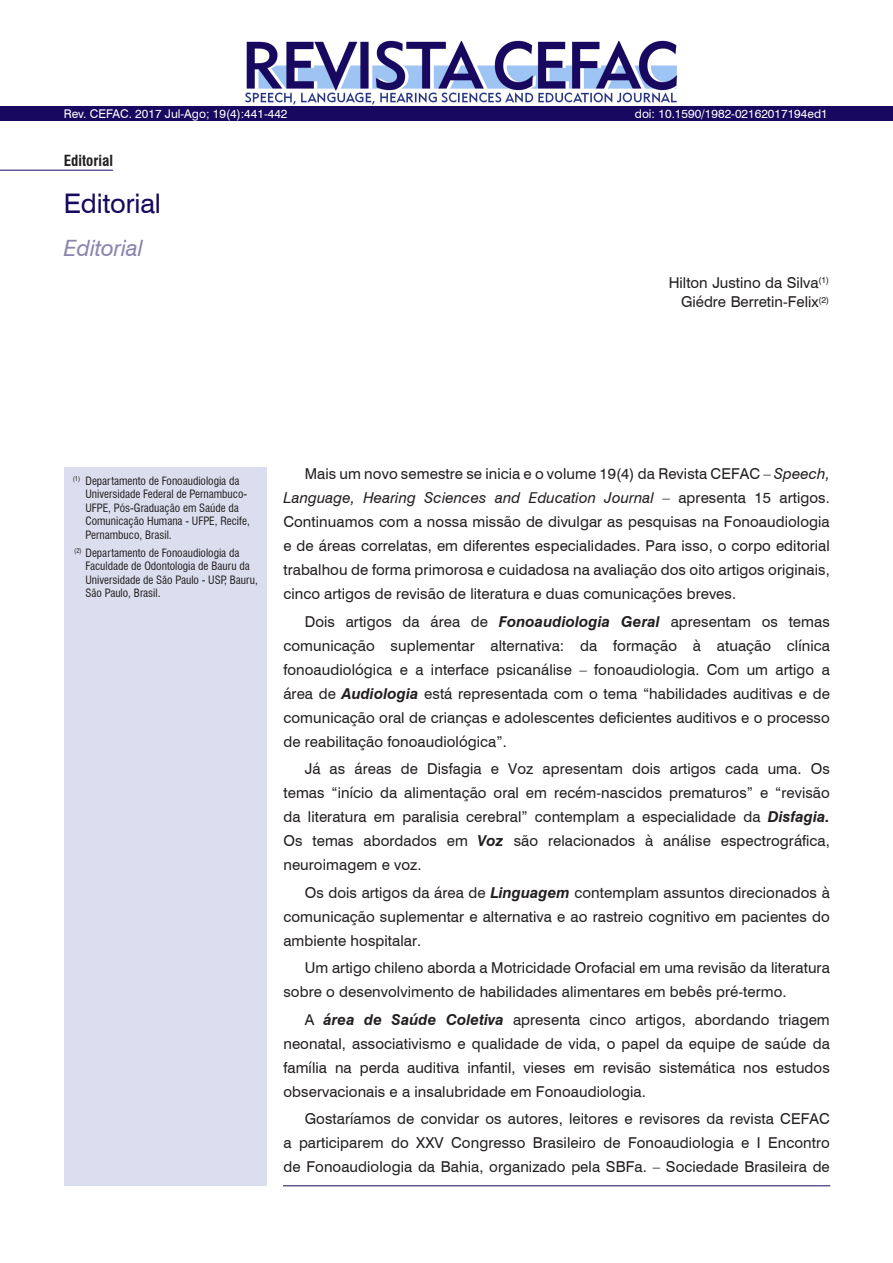
<style>
.page{position:relative;width:893px;height:1263px;background:#fff}
.page>*{position:absolute;margin:0;border:0;box-sizing:border-box;transform-origin:0 0}
.Titulo{font:27px "Swiss 721 BT";letter-spacing:-.005em;color:#18085f}
.Titulo_ingles{font:italic 22.5px "Swiss 721 BT";letter-spacing:-.005em;color:#8b84af}
.Corpo_do_texto{font:15px/24px "Swiss 721 BT";letter-spacing:.005em;color:#231f20;text-align:justify}
.Autor{font:15px/19.5px "Swiss 721 BT";color:#231f20;text-align:right}
.Tipo_de_artigo{font:700 condensed 15px "Swiss 721 BT";color:#231f20}
.Legenda_bibliográfi{font:12px "Swiss 721 BT";color:#fff}
.DOI_-_variável_1{font:12px "Swiss 721 BT";color:#fff}
.Notas{font:condensed 11.25px/13.5px "Swiss 721 BT";color:#231f20}
.s1{font-style:italic}
.s2{font-weight:700;font-style:italic}
</style>
<div class="page">
<hr style="left:283px;top:1185px;width:547px;height:1px;background:#18085f">
<hr style="left:0;top:170px;width:113px;height:1px;background:#18085f">
<img style="left:245px;top:40px;width:432px;height:65px">
<div style="left:0;top:106px;width:893px;height:15px;background:#18085f"></div>
<div style="left:64px;top:468px;width:202px;height:718px;background:#dadeee"></div>
<p class="Legenda_bibliográfi" style="left:64px;top:106px;width:225px">Rev. CEFAC. 2017 Jul-Ago; 19(4):441-442</p>
<p class="DOI_-_variável_1" style="left:635px;top:106px;width:194px">doi: 10.1590/1982-02162017194ed1</p>
<p class="Tipo_de_artigo" style="left:64px;top:152px;width:51px">Editorial</p>
<p class="Titulo" style="left:64px;top:185px;width:99px">Editorial</p>
<p class="Titulo_ingles" style="left:64px;top:232px;width:81px">Editorial</p>
<p class="Autor" style="left:669px;top:272px;width:162px">Hilton Justino da Silva<sup>(1)<br></sup>Giédre Berretin-Felix<sup>(2)</sup></p>
<p class="Notas" style="left:85px;top:474px;width:166px;text-indent:-13px"><sup>(1)</sup> Departamento de Fonoaudiologia da Universidade Federal de Pernambuco-UFPE, Pós-Graduação em Saúde da Comunicação Humana - UFPE, Recife, Pernambuco, Brasil.</p>
<p class="Notas" style="left:85px;top:546px;width:174px;text-indent:-11px"><sup>(2)</sup> Departamento de Fonoaudiologia da Faculdade de Odontologia de Bauru da Universidade de São Paulo - USP, Bauru, São Paulo, Brasil.</p>
<p class="Corpo_do_texto" style="left:283px;top:461px;width:548px;text-indent:21px">Mais um novo semestre se inicia e o volume 19(4) da Revista CEFAC – <span class="s1">Speech, Language, Hearing Sciences and Education Journal</span> – apresenta 15 artigos.<br>Continuamos com a nossa missão de divulgar as pesquisas na Fonoaudiologia e de áreas correlatas, em diferentes especialidades. Para isso, o corpo editorial trabalhou de forma primorosa e cuidadosa na avaliação dos oito artigos originais, cinco artigos de revisão de literatura e duas comunicações breves.</p>
<p class="Corpo_do_texto" style="left:283px;top:609px;width:548px;text-indent:21px">Dois artigos da área de <span class="s2">Fonoaudiologia Geral</span> apresentam os temas comunicação suplementar alternativa: da formação à atuação clínica fonoaudiológica e a interface psicanálise – fonoaudiologia. Com um artigo a área de <span class="s2">Audiologia</span> está representada com o tema “habilidades auditivas e de comunicação oral de crianças e adolescentes deficientes auditivos e o processo de reabilitação fonoaudiológica”.</p>
<p class="Corpo_do_texto" style="left:283px;top:756px;width:548px;text-indent:21px">Já as áreas de Disfagia e Voz apresentam dois artigos cada uma. Os temas “início da alimentação oral em recém-nascidos prematuros” e “revisão da literatura em paralisia cerebral” contemplam a especialidade da <span class="s2">Disfagia.<br></span>Os temas abordados em <span class="s2">Voz</span> são relacionados à análise espectrográfica, neuroimagem e voz.</p>
<p class="Corpo_do_texto" style="left:283px;top:880px;width:548px;text-indent:21px">Os dois artigos da área de <span class="s2">Linguagem</span> contemplam assuntos direcionados à comunicação suplementar e alternativa e ao rastreio cognitivo em pacientes do ambiente hospitalar.</p>
<p class="Corpo_do_texto" style="left:283px;top:955px;width:548px;text-indent:21px">Um artigo chileno aborda a Motricidade Orofacial em uma revisão da literatura sobre o desenvolvimento de habilidades alimentares em bebês pré-termo.</p>
<p class="Corpo_do_texto" style="left:283px;top:1007px;width:548px;text-indent:21px">A <span class="s2">área de Saúde Coletiva</span> apresenta cinco artigos, abordando triagem neonatal, associativismo e qualidade de vida, o papel da equipe de saúde da família na perda auditiva infantil, vieses em revisão sistemática nos estudos observacionais e a insalubridade em Fonoaudiologia.</p>
<p class="Corpo_do_texto" style="left:283px;top:1106px;width:548px;text-indent:21px">Gostaríamos de convidar os autores, leitores e revisores da revista CEFAC a participarem do XXV Congresso Brasileiro de Fonoaudiologia e I Encontro de Fonoaudiologia da Bahia, organizado pela SBFa. – Sociedade Brasileira de</p>
</div>
